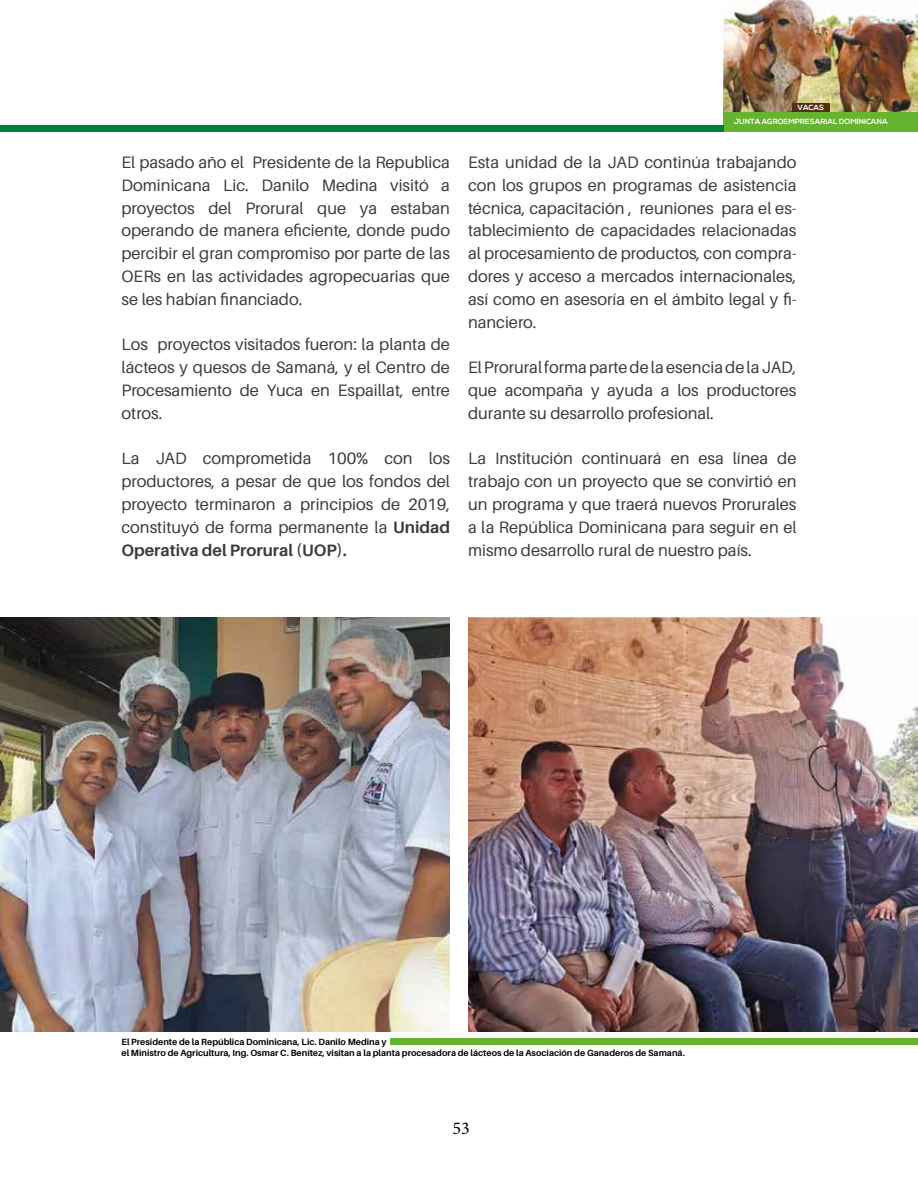
<style>
.page{position:relative;width:918px;height:1188px;background:#fff}
.page>*{position:absolute;margin:0;border:0;box-sizing:border-box;transform-origin:0 0}
.t1{font:18px "Minion Pro";color:#000}
.t2{font:16.5px/22.8px "Aileron";color:#3c3c3b;text-align:justify}
.t3{font:700 9px/10.8px "Aileron";color:#000}
.t4{font:700 7.5px "Nexa";color:#fff}
.s1{font-weight:700}
</style>
<div class="page">
<img style="left:723px;top:0;width:195px;height:112px">
<div style="left:792px;top:103px;width:38px;height:8px;background:#513118"></div>
<div style="left:723px;top:112px;width:195px;height:20px;background:#65b32e"></div>
<div style="left:0;top:125px;width:723px;height:7px;background:#00803d"></div>
<img style="left:0;top:618px;width:450px;height:413px">
<img style="left:468px;top:618px;width:450px;height:413px">
<div style="left:391px;top:1039px;width:527px;height:6px;background:#65b32e"></div>
<p class="t4" style="left:798px;top:103px;width:28px">VACAS</p>
<p class="t2" style="left:122px;top:151px;width:330px">El pasado año el Presidente de la Republica Dominicana Lic. Danilo Medina visitó a proyectos del Prorural que ya estaban operando de manera eficiente, donde pudo percibir el gran compromiso por parte de las OERs en las actividades agropecuarias que se les habían financiado.</p>
<p class="t2" style="left:122px;top:333px;width:330px">Los proyectos visitados fueron: la planta de lácteos y quesos de Samaná, y el Centro de Procesamiento de Yuca en Espaillat, entre otros.</p>
<p class="t2" style="left:122px;top:447px;width:330px">La JAD comprometida 100% con los productores, a pesar de que los fondos del proyecto terminaron a principios de 2019, constituyó de forma permanente la <span class="s1">Unidad Operativa del Prorural (UOP).</span></p>
<p class="t4" style="left:734px;top:117px;width:155px">JUNTA AGROEMPRESARIAL DOMINICANA</p>
<p class="t2" style="left:468px;top:151px;width:330px">Esta unidad de la JAD continúa trabajando con los grupos en programas de asistencia técnica, capacitación , reuniones para el es&shy;tablecimiento de capacidades relacionadas al procesamiento de productos, con compra&shy;dores y acceso a mercados internacionales, así como en asesoría en el ámbito legal y fi&shy;nanciero.</p>
<p class="t2" style="left:468px;top:356px;width:330px">El Prorural forma parte de la esencia de la JAD, que acompaña y ayuda a los productores durante su desarrollo profesional.</p>
<p class="t2" style="left:468px;top:447px;width:330px">La Institución continuará en esa línea de trabajo con un proyecto que se convirtió en un programa y que traerá nuevos Prorurales a la República Dominicana para seguir en el mismo desarrollo rural de nuestro país.</p>
<p class="t3" style="left:122px;top:1036px;width:565px">El Presidente de la República Dominicana, Lic. Danilo Medina y<br>el Ministro de Agricultura, Ing. Osmar C. Benítez, visitan a la planta procesadora de lácteos de la Asociación de Ganaderos de Samaná.</p>
<p class="t1" style="left:453px;top:1117px;width:19px">53</p>
</div>
